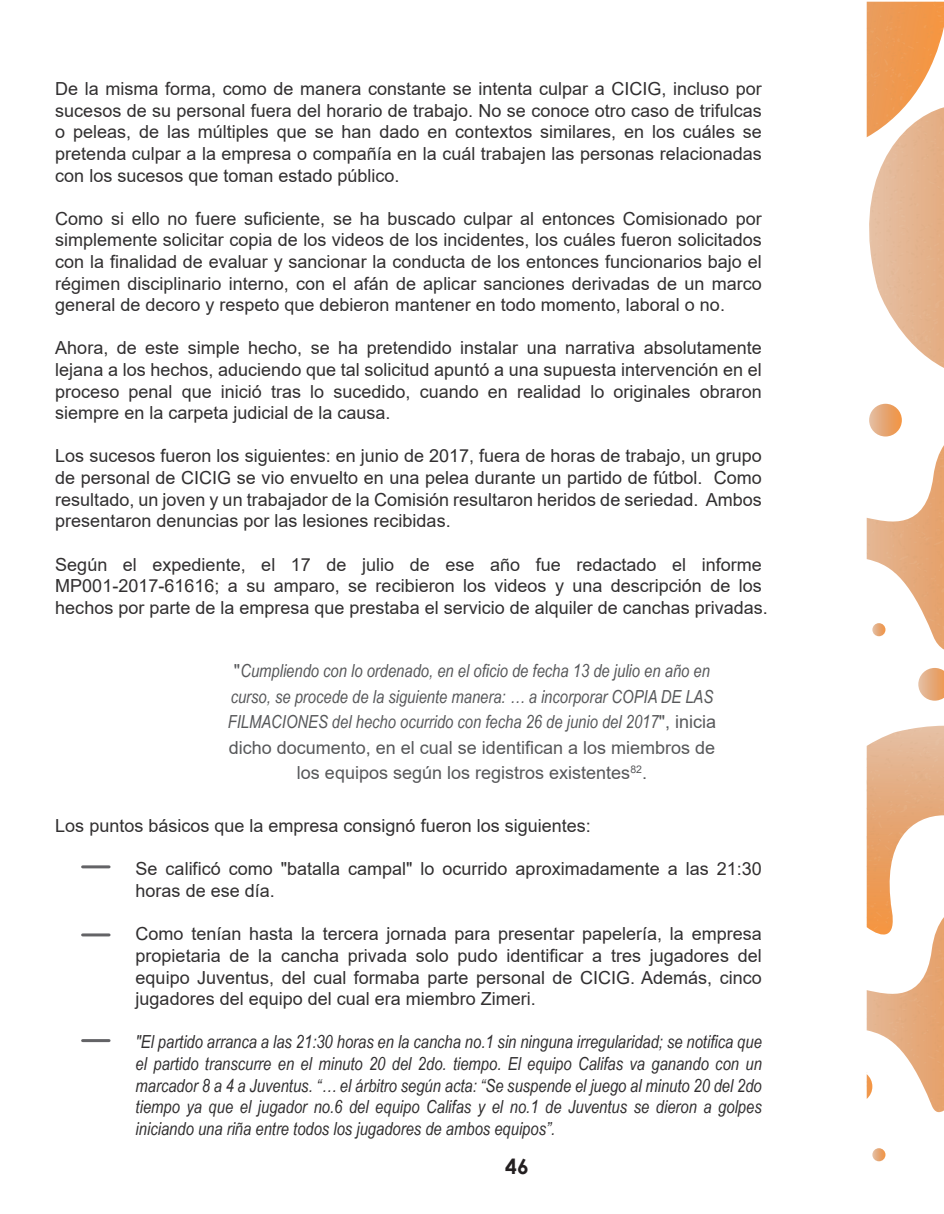
<style>
.page{position:relative;width:944px;height:1214px;background:#fff}
.page>*{position:absolute;margin:0;border:0;box-sizing:border-box;transform-origin:0 0}
.t1{font:700 21px "Century Gothic";color:#231f20}
.t2{font:18px/21.6px "Arial";color:#312f30;text-align:justify}
.t3{font:italic 18px/21.6px "Arial Narrow";color:#312f30;text-align:justify}
.t4{font:italic 18px/25.5px "Arial Narrow";color:#57585a;text-align:center}
.t5{font:18px/25.5px "Arial";color:#57585a;text-align:center}
.s1{font-family:"Arial";font-style:normal}
</style>
<div class="page">
<svg style="left:918px;top:668px;width:26px;height:32px"></svg>
<div style="left:869px;top:404px;width:32px;height:32px;background:linear-gradient(to right,#e1bda5,#ee9344);border-radius:16px"></div>
<svg style="left:866px;top:2px;width:78px;height:366px"></svg>
<svg style="left:866px;top:725px;width:78px;height:437px"></svg>
<svg style="left:866px;top:431px;width:78px;height:219px"></svg>
<hr style="left:83px;top:865px;width:26px;height:3px;background:#636366">
<hr style="left:83px;top:933px;width:26px;height:3px;background:#636366">
<hr style="left:83px;top:1039px;width:26px;height:3px;background:#636366">
<p class="t2" style="left:55px;top:78px;width:708px">De la misma forma, como de manera constante se intenta culpar a CICIG, incluso por sucesos de su personal fuera del horario de trabajo. No se conoce otro caso de trifulcas o peleas, de las múltiples que se han dado en contextos similares, en los cuáles se pretenda culpar a la empresa o compañía en la cuál trabajen las personas relacionadas con los sucesos que toman estado público.</p>
<p class="t2" style="left:55px;top:207px;width:708px">Como si ello no fuere suficiente, se ha buscado culpar al entonces Comisionado por simplemente solicitar copia de los videos de los incidentes, los cuáles fueron solicitados con la finalidad de evaluar y sancionar la conducta de los entonces funcionarios bajo el régimen disciplinario interno, con el afán de aplicar sanciones derivadas de un marco general de decoro y respeto que debieron mantener en todo momento, laboral o no.</p>
<p class="t2" style="left:55px;top:337px;width:708px">Ahora, de este simple hecho, se ha pretendido instalar una narrativa absolutamente lejana a los hechos, aduciendo que tal solicitud apuntó a una supuesta intervención en el proceso penal que inició tras lo sucedido, cuando en realidad lo originales obraron siempre en la carpeta judicial de la causa.</p>
<p class="t2" style="left:55px;top:445px;width:708px">Los sucesos fueron los siguientes: en junio de 2017, fuera de horas de trabajo, un grupo de personal de CICIG se vio envuelto en una pelea durante un partido de fútbol. Como resultado, un joven y un trabajador de la Comisión resultaron heridos de seriedad. Ambos presentaron denuncias por las lesiones recibidas.</p>
<p class="t2" style="left:55px;top:553px;width:714px;text-align:left">Según el expediente, el 17 de julio de ese año fue redactado el informe<br>MP001-2017-61616; a su amparo, se recibieron los videos y una descripción de los hechos por parte de la empresa que prestaba el servicio de alquiler de canchas privadas.</p>
<p class="t4" style="left:228px;top:658px;width:490px"><span class="s1">"</span>Cumpliendo con lo ordenado, en el oficio de fecha 13 de julio en año en curso, se procede de la siguiente manera: … a incorporar COPIA DE LAS<br>FILMACIONES del hecho ocurrido con fecha 26 de junio del 2017<span class="s1">", inicia</span></p>
<p class="t5" style="left:229px;top:734px;width:488px">dicho documento, en el cual se identifican a los miembros de los equipos según los registros existentes<sup>82</sup>.</p>
<p class="t2" style="left:55px;top:815px;width:537px">Los puntos básicos que la empresa consignó fueron los siguientes:</p>
<p class="t2" style="left:136px;top:858px;width:627px">Se calificó como "batalla campal" lo ocurrido aproximadamente a las 21:30 horas de ese día.</p>
<p class="t2" style="left:136px;top:923px;width:627px">Como tenían hasta la tercera jornada para presentar papelería, la empresa propietaria de la cancha privada solo pudo identificar a tres jugadores del equipo Juventus, del cual formaba parte personal de CICIG. Además, cinco jugadores del equipo del cual era miembro Zimeri.</p>
<p class="t3" style="left:136px;top:1030px;width:627px">"El partido arranca a las 21:30 horas en la cancha no.1 sin ninguna irregularidad; se notifica que el partido transcurre en el minuto 20 del 2do. tiempo. El equipo Califas va ganando con un marcador 8 a 4 a Juventus. “… el árbitro según acta: “Se suspende el juego al minuto 20 del 2do tiempo ya que el jugador no.6 del equipo Califas y el no.1 de Juventus se dieron a golpes iniciando una riña entre todos los jugadores de ambos equipos”.</p>
<p class="t1" style="left:505px;top:1150px;width:25px">46</p>
</div>
